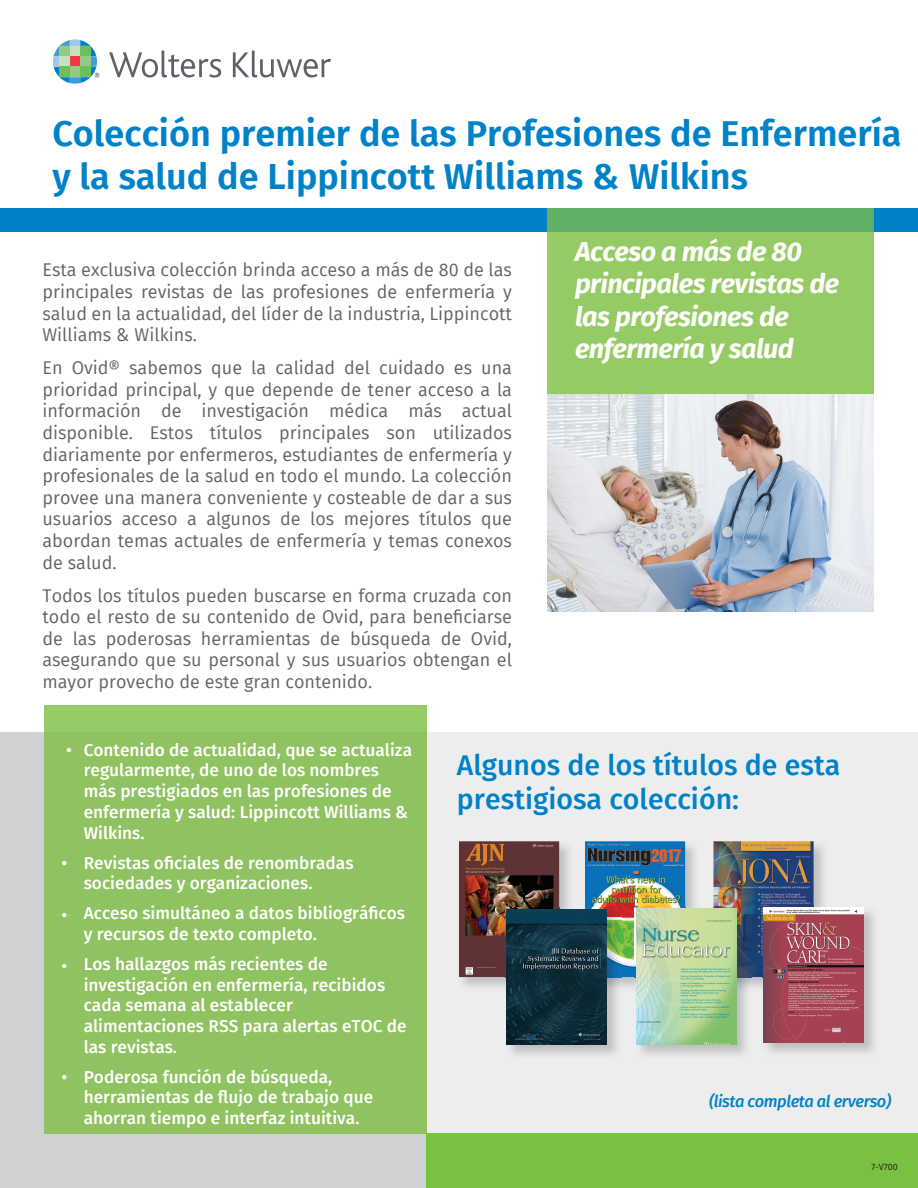
<style>
.page{position:relative;width:918px;height:1188px;background:#fff}
.page>*{position:absolute;margin:0;border:0;box-sizing:border-box;transform-origin:0 0}
.t1{font:600 36px/43.2px "Fira Sans";color:#0082c8}
.t2{font:500 28.5px/34.2px "Fira Sans";color:#0082c8}
.t3{font:italic 700 27px/32.4px "Fira Sans";letter-spacing:-.02em;color:#fff}
.t4{font:18px/21.6px "Fira Sans";color:#636366;text-align:justify}
.t5{font:500 17.25px/20.7px "Fira Sans";color:#fff}
.t6{font:italic 500 16.5px "Fira Sans";letter-spacing:-.03em;color:#0082c8}
.t7{font:9px "Fira Sans";color:#231f20}
</style>
<div class="page">
<svg style="left:109px;top:51px;width:112px;height:27px"></svg>
<svg style="left:233px;top:51px;width:98px;height:27px"></svg>
<svg style="left:53px;top:39px;width:46px;height:45px"></svg>
<div style="left:0;top:732px;width:918px;height:456px;background:#ededee"></div>
<div style="left:0;top:732px;width:427px;height:456px;background:#d0d1d3"></div>
<div style="left:44px;top:705px;width:383px;height:27px;background:#95cb64"></div>
<div style="left:44px;top:732px;width:383px;height:402px;background:#8fc260"></div>
<div style="left:427px;top:1134px;width:491px;height:54px;background:#79c142"></div>
<div style="left:0;top:208px;width:918px;height:23px;background:#0082c8"></div>
<div style="left:548px;top:231px;width:326px;height:163px;background:#95cb64"></div>
<div style="left:548px;top:208px;width:326px;height:23px;background:#60b165"></div>
<img style="left:459px;top:841px;width:111px;height:146px">
<img style="left:459px;top:841px;width:100px;height:136px">
<img style="left:622px;top:841px;width:74px;height:146px">
<img style="left:585px;top:841px;width:100px;height:136px">
<img style="left:751px;top:845px;width:74px;height:142px">
<img style="left:713px;top:841px;width:101px;height:136px">
<img style="left:640px;top:908px;width:107px;height:147px">
<img style="left:635px;top:907px;width:50px;height:70px">
<img style="left:712px;top:908px;width:39px;height:84px">
<img style="left:713px;top:907px;width:38px;height:70px">
<img style="left:636px;top:909px;width:100px;height:136px">
<img style="left:506px;top:992px;width:112px;height:63px">
<img style="left:505px;top:908px;width:54px;height:69px">
<img style="left:607px;top:977px;width:15px;height:15px">
<img style="left:585px;top:908px;width:37px;height:69px">
<img style="left:507px;top:909px;width:100px;height:136px">
<img style="left:763px;top:911px;width:112px;height:142px">
<img style="left:762px;top:906px;width:52px;height:71px">
<img style="left:764px;top:907px;width:100px;height:136px">
<img style="left:548px;top:394px;width:326px;height:218px">
<h1 class="t1" style="left:52px;top:110px;width:851px">Colección premier de las Profesiones de Enfermería y la salud de Lippincott Williams &amp; Wilkins</h1>
<p class="t4" style="left:43px;top:259px;width:471px">Esta exclusiva colección brinda acceso a más de 80 de las principales revistas de las profesiones de enfermería y salud en la actualidad, del líder de la industria, Lippincott Williams &amp; Wilkins.</p>
<p class="t4" style="left:43px;top:357px;width:471px">En Ovid® sabemos que la calidad del cuidado es una prioridad principal, y que depende de tener acceso a la información de investigación médica más actual disponible. Estos títulos principales son utilizados diariamente por enfermeros, estudiantes de enfermería y profesionales de la salud en todo el mundo. La colección provee una manera conveniente y costeable de dar a sus usuarios acceso a algunos de los mejores títulos que abordan temas actuales de enfermería y temas conexos de salud.</p>
<p class="t4" style="left:43px;top:584px;width:471px">Todos los títulos pueden buscarse en forma cruzada con todo el resto de su contenido de Ovid, para beneficiarse de las poderosas herramientas de búsqueda de Ovid, asegurando que su personal y sus usuarios obtengan el mayor provecho de este gran contenido.</p>
<h3 class="t3" style="left:575px;top:233px;width:266px">Acceso a más de 80 principales revistas de las profesiones de enfermería y salud</h3>
<p class="t5" style="left:66px;top:739px;width:7px">•</p>
<p class="t5" style="left:62px;top:852px;width:7px">•</p>
<p class="t5" style="left:62px;top:904px;width:7px">•</p>
<p class="t5" style="left:62px;top:955px;width:7px">•</p>
<p class="t5" style="left:62px;top:1066px;width:7px">•</p>
<p class="t5" style="left:84px;top:739px;width:330px">Contenido de actualidad, que se actualiza regularmente, de uno de los nombres más prestigiados en las profesiones de enfermería y salud: Lippincott Williams &amp; Wilkins.</p>
<p class="t5" style="left:84px;top:851px;width:271px">Revistas oficiales de renombradas sociedades y organizaciones.</p>
<p class="t5" style="left:84px;top:902px;width:323px">Acceso simultáneo a datos bibliográficos y recursos de texto completo.</p>
<p class="t5" style="left:84px;top:953px;width:324px">Los hallazgos más recientes de investigación en enfermería, recibidos cada semana al establecer alimentaciones RSS para alertas eTOC de las revistas.</p>
<p class="t5" style="left:84px;top:1066px;width:291px">Poderosa función de búsqueda, herramientas de flujo de trabajo que ahorran tiempo e interfaz intuitiva.</p>
<h2 class="t2" style="left:457px;top:747px;width:385px">Algunos de los títulos de esta prestigiosa colección:</h2>
<p class="t6" style="left:709px;top:1088px;width:184px">(lista completa al erverso)</p>
<p class="t7" style="left:872px;top:1161px;width:28px">7-V700</p>
</div>
